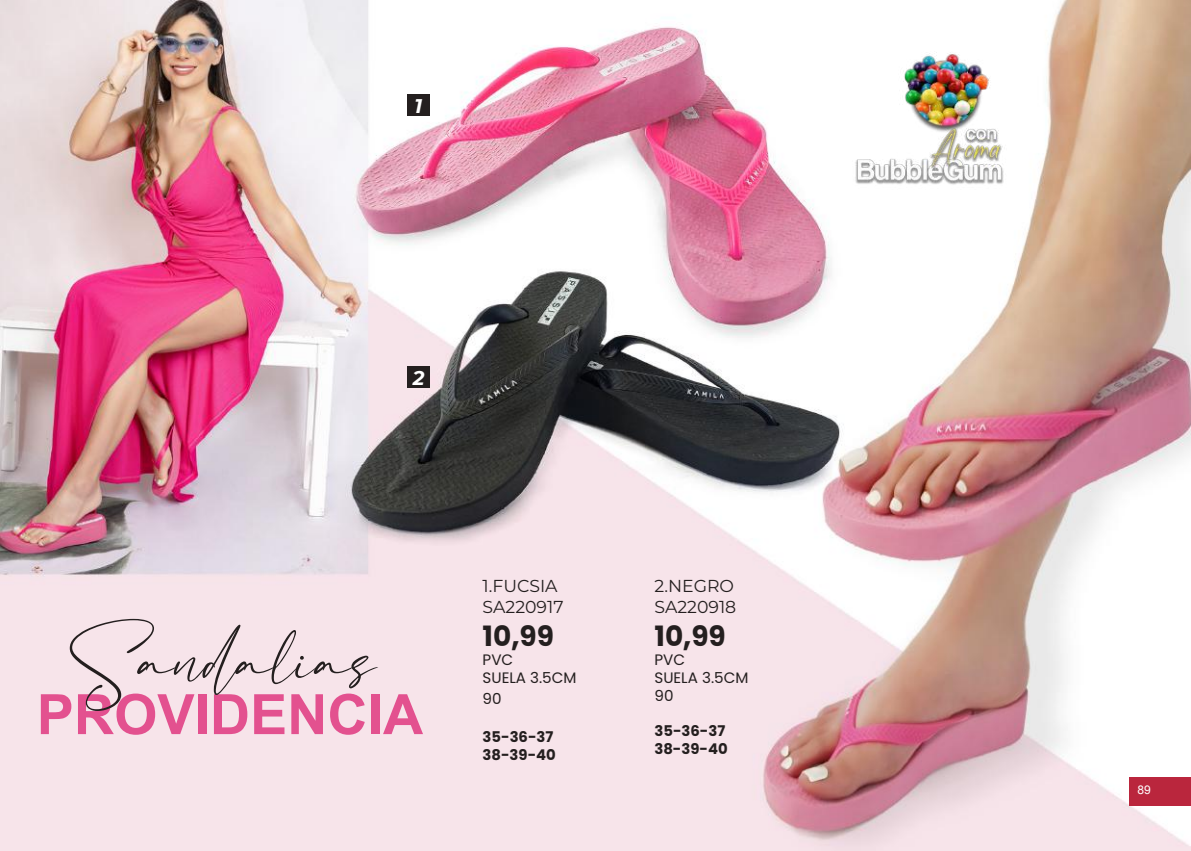
<style>
.page{position:relative;width:1191px;height:851px;background:#fff}
.page>*{position:absolute;margin:0;border:0;box-sizing:border-box;transform-origin:0 0}
.t1{font:73.2px "Bacalisties";color:#241f1f}
.t2{font:700 55.6px "Arial";color:#e3518f}
.t3{font:700 28px "Poppins";color:#241f1f}
.t4{font:italic 700 19.8px "Montserrat";color:#fff}
.t5{font:17.2px/20.8px "Montserrat";color:#241f1f}
.t6{font:15.2px/18.2px "Poppins";color:#241f1f}
.t7{font:700 14.8px/17.8px "Poppins";color:#241f1f}
.t8{font:12px "Arial";color:#fff}
</style>
<div class="page">
<img style="left:0;top:0;width:1191px;height:850px">
<img style="left:847px;top:0;width:178px;height:218px">
<div style="left:407px;top:366px;width:22px;height:22px;background:#241f1f"></div>
<div style="left:407px;top:94px;width:22px;height:22px;background:#241f1f"></div>
<div style="left:1128px;top:777px;width:63px;height:28px;background:#ba263d"></div>
<h3 class="t4" style="left:414px;top:94px;width:9px">1</h3>
<h3 class="t4" style="left:413px;top:365px;width:13px">2</h3>
<h1 class="t1" style="left:70px;top:599px;width:308px">Sandalias</h1>
<h2 class="t2" style="left:37px;top:683px;width:388px">PROVIDENCIA</h2>
<p class="t5" style="left:482px;top:575px;width:82px">1.FUCSIA<br>SA220917</p>
<h3 class="t3" style="left:482px;top:620px;width:73px">10,99</h3>
<p class="t6" style="left:482px;top:650px;width:95px">PVC<br>SUELA 3.5CM</p>
<p class="t6" style="left:482px;top:689px;width:21px">90</p>
<p class="t7" style="left:482px;top:727px;width:75px">35-36-37<br>38-39-40</p>
<p class="t5" style="left:654px;top:575px;width:83px">2.NEGRO<br>SA220918</p>
<h3 class="t3" style="left:654px;top:620px;width:73px">10,99</h3>
<p class="t6" style="left:654px;top:650px;width:95px">PVC<br>SUELA 3.5CM<br>90</p>
<p class="t7" style="left:654px;top:722px;width:75px">35-36-37<br>38-39-40</p>
<p class="t8" style="left:1137px;top:782px;width:15px">89</p>
</div>
